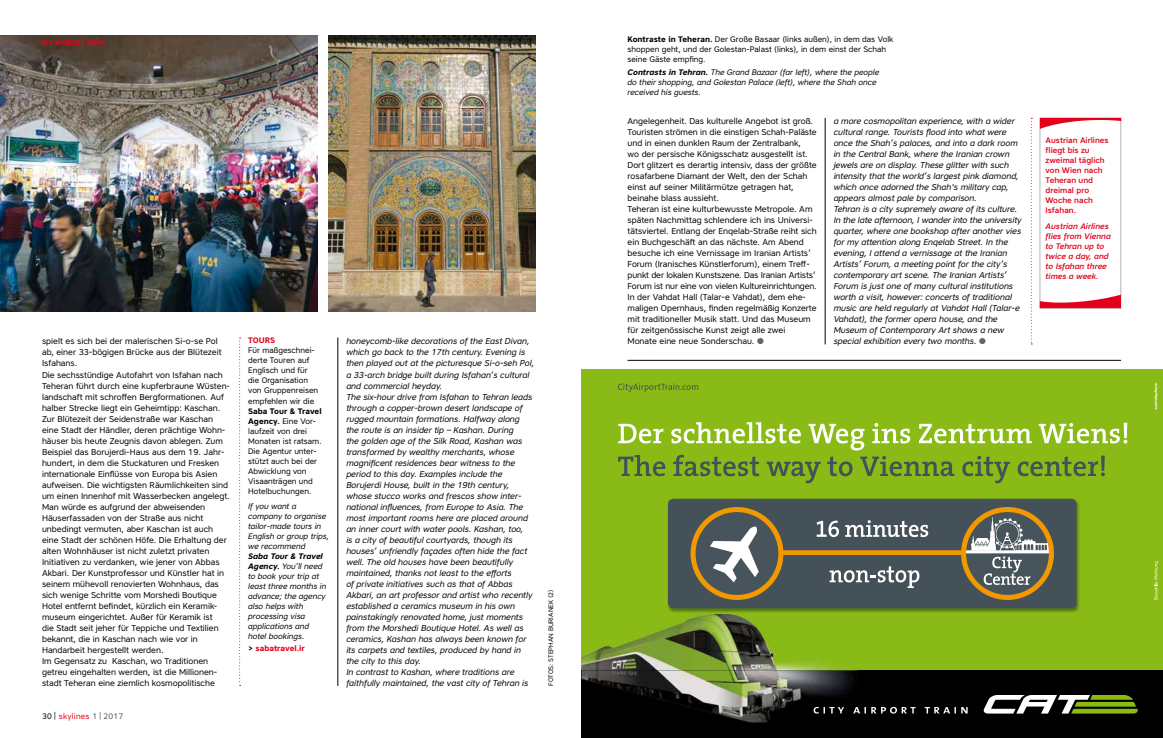
<style>
.page{position:relative;width:1163px;height:738px;background:#fff}
.page>*{position:absolute;margin:0;border:0;box-sizing:border-box;transform-origin:0 0}
.t1{font:8.5px/11px "Core Sans A45";color:#000}
.t2{font:italic 8.5px/11px "Core Sans A45";color:#000}
.t3{font:8px/10px "Core Sans A45";color:#000}
.t4{font:italic 8px/10px "Core Sans A45";color:#000}
.t5{font:500 8px/10px "Core Sans A55";color:#e2001a}
.t6{font:italic 500 8px/10px "Core Sans A55";color:#e2001a}
.t7{font:700 8px "Core Sans A65";color:#e2001a}
.t8{font:8px "Core Sans A45";letter-spacing:.025em;color:#e2001a}
.t9{font:700 8px "Core Sans A65";color:#000}
.t10{font:italic 700 8px "Core Sans A65";color:#000}
.t11{font:700 7px "Core Sans A65";color:#e2001a}
.t12{font:6.5px "Core Sans A45";color:#000}
.s1{font-size:8.5px}
.s2{color:#000}
.s3{color:#58585a}
.s4{font-family:"Core Sans A65";font-weight:700}
.s5{color:#646567}
</style>
<div class="page">
<img style="left:0;top:36px;width:318px;height:275px">
<svg style="left:239px;top:337px;width:2px;height:348px"></svg>
<hr style="left:337px;top:337px;width:1px;height:348px;background:#000">
<hr style="left:824px;top:118px;width:1px;height:226px;background:#000">
<svg style="left:1030px;top:118px;width:2px;height:226px"></svg>
<div style="left:581px;top:369px;width:581px;height:368px;background:#89ba16"></div>
<div style="left:581px;top:670px;width:581px;height:67px;background:#000"></div>
<svg style="left:1154px;top:561px;width:4px;height:38px"></svg>
<svg style="left:1154px;top:383px;width:3px;height:26px"></svg>
<img style="left:667px;top:499px;width:412px;height:113px">
<div style="left:668px;top:498px;width:408px;height:109px;background:#455158;border-radius:5px"></div>
<svg style="left:783px;top:550px;width:177px;height:4px"></svg>
<svg style="left:816px;top:520px;width:22px;height:16px"></svg>
<svg style="left:845px;top:520px;width:83px;height:16px"></svg>
<svg style="left:829px;top:566px;width:90px;height:21px"></svg>
<svg style="left:963px;top:509px;width:87px;height:87px"></svg>
<svg style="left:966px;top:516px;width:84px;height:80px"></svg>
<hr style="left:963px;top:550px;width:87px;height:3px;background:#fff">
<div style="left:960px;top:506px;width:93px;height:93px;border:5px solid #f39900;border-radius:50%"></div>
<svg style="left:693px;top:509px;width:87px;height:88px"></svg>
<div style="left:690px;top:506px;width:93px;height:93px;border:5px solid #f39900;border-radius:50%"></div>
<svg style="left:709px;top:525px;width:49px;height:57px"></svg>
<svg style="left:983px;top:695px;width:155px;height:18px"></svg>
<svg style="left:853px;top:707px;width:114px;height:6px"></svg>
<img style="left:581px;top:612px;width:276px;height:58px">
<img style="left:581px;top:670px;width:272px;height:52px">
<svg style="left:709px;top:612px;width:25px;height:1px"></svg>
<svg style="left:618px;top:383px;width:80px;height:9px"></svg>
<svg style="left:618px;top:423px;width:45px;height:20px"></svg>
<svg style="left:618px;top:455px;width:47px;height:21px"></svg>
<svg style="left:671px;top:422px;width:456px;height:61px"></svg>
<hr style="left:627px;top:360px;width:493px;height:1px;background:#000">
<div style="left:1039px;top:118px;width:81px;height:190px;border:1px solid #b1b3b4"></div>
<svg style="left:1039px;top:118px;width:81px;height:11px"></svg>
<svg style="left:1039px;top:294px;width:81px;height:14px"></svg>
<img style="left:329px;top:36px;width:206px;height:275px">
<p class="t11" style="left:42px;top:37px;width:63px">my world <span class="s1">|</span> Iran</p>
<p class="t1" style="left:42px;top:335px;width:189px">spielt es sich bei der malerischen Si-o-se Pol ab, einer 33-bögigen Brücke aus der Blütezeit Isfahans.<br>Die sechsstündige Autofahrt von Isfahan nach Teheran führt durch eine kupferbraune Wüsten&shy;landschaft mit schroffen Bergformationen. Auf halber Strecke liegt ein Geheimtipp: Kaschan.<br>Zur Blütezeit der Seidenstraße war Kaschan eine Stadt der Händler, deren prächtige Wohn&shy;häuser bis heute Zeugnis davon ablegen. Zum Beispiel das Borujerdi-Haus aus dem 19. Jahr&shy;hundert, in dem die Stuckaturen und Fresken internationale Einflüsse von Europa bis Asien aufweisen. Die wichtigsten Räumlichkeiten sind um einen I nnenhof mit Wasserbecken angelegt.<br>Man würde es aufgrund der abweisenden Häuserfassaden von der Straße aus nicht unbedingt vermuten, aber Kaschan ist auch eine Stadt der schönen Höfe. Die Erhaltung der alten Wohnhäuser ist nicht zuletzt privaten<br>I nitiativen zu verdanken, wie jener von Abbas Akbari. Der Kunstprofessor und Künstler hat in seinem mühevoll renovierten Wohnhaus, das sich wenige Schritte vom Morshedi Boutique Hotel entfernt befindet, kürzlich ein Keramik&shy;museum eingerichtet. Außer für Keramik ist<br>die Stadt seit jeher für Teppiche und Textilien bekannt, die in Kaschan nach wie vor in Handarbeit hergestellt werden.<br>I m Gegensatz zu Kaschan, wo Traditionen getreu eingehalten werden, ist die Millionen&shy;stadt Teheran eine ziemlich kosmopolitische</p>
<p class="t8" style="left:42px;top:710px;width:83px"><span class="s2">30 |</span> skylines <span class="s3">1 | 2017</span></p>
<p class="t7" style="left:248px;top:335px;width:29px">Tours</p>
<p class="t3" style="left:248px;top:345px;width:72px">Für maßgeschnei&shy;derte Touren auf<br>Englisch und für die Organisation von Gruppenreisen empfehlen wir die</p>
<p class="t9" style="left:248px;top:405px;width:75px">Saba Tour &amp; Travel</p>
<p class="t3" style="left:248px;top:415px;width:75px"><span class="s4">Agency.</span> Eine Vor&shy;laufzeit von drei<br>Monaten ist ratsam.<br>Die Agentur unter&shy;stützt auch bei der<br>Abwicklung von<br>Visaanträgen und<br>Hotelbuchungen.</p>
<p class="t4" style="left:248px;top:501px;width:83px">If you want a company to organise tailor-made tours in<br>English or group trips, we recommend</p>
<p class="t10" style="left:248px;top:551px;width:76px">Saba Tour &amp; Travel</p>
<p class="t4" style="left:248px;top:561px;width:80px"><span class="s4">Agency.</span> You’ll need to book your trip at least three months in advance; the agency also helps with processing visa applications and hotel bookings.</p>
<p class="t7" style="left:248px;top:642px;width:58px"><span class="s2">&gt;</span> sabatravel.ir</p>
<p class="t2" style="left:346px;top:335px;width:189px">honeycomb-like decorations of the East Divan, which go back to the 17th century. Evening is then played out at the picturesque Si-o-seh Pol, a 33-arch bridge built during Isfahan’s cultural and commercial heyday.<br>The six-hour drive from Isfahan to Tehran leads through a copper-brown desert landscape of rugged mountain formations. Halfway along the route is an insider tip – Kashan. During<br>the golden age of the Silk Road, Kashan was transformed by wealthy merchants, whose magnificent residences bear witness to the period to this day. Examples include the Borujerdi House, built in the 19th century, whose stucco works and frescos show inter&shy;national influences, from Europe to Asia. The most important rooms here are placed around an inner court with water pools. Kashan, too,<br>is a city of beautiful courtyards, though its houses’ unfriendly façades often hide the fact well. The old houses have been beautifully maintained, thanks not least to the efforts<br>of private initiatives such as that of Abbas Akbari, an art professor and artist who recently established a ceramics museum in his own painstakingly renovated home, just moments from the Morshedi Boutique Hotel. As well as ceramics, Kashan has always been known for its carpets and textiles, produced by hand in the city to this day.<br>In contrast to Kashan, where traditions are faithfully maintained, the vast city of Tehran is</p>
<p class="t12" style="left:546px;top:685px;width:98px;rotate:-90deg">FOTOS: Stephan burianek (2)</p>
<p class="t3" style="left:627px;top:34px;width:267px"><span class="s4">Kontraste in Teheran.</span> Der Große Basaar (links außen), in dem das Volk shoppen geht, und der Golestan-Palast (links), in dem einst der Schah seine Gäste empfing.</p>
<p class="t4" style="left:627px;top:66px;width:253px"><span class="s4">Contrasts in Tehran.</span> The Grand Bazaar (far left), where the people do their shopping, and Golestan Palace (left), where the Shah once received his guests.</p>
<p class="t1" style="left:627px;top:115px;width:191px">Angelegenheit. Das kulturelle Angebot ist groß.<br>Touristen strömen in die einstigen Schah-Paläste und in einen dunklen Raum der Zentralbank,<br>wo der persische Königsschatz ausgestellt ist.<br>Dort glitzert es derartig intensiv, dass der größte rosafarbene Diamant der Welt, den der Schah einst auf seiner Militärmütze getragen hat, beinahe blass aussieht.<br>Teheran ist eine kulturbewusste Metropole. Am späten Nachmittag schlendere ich ins U niversi&shy;tätsviertel. Entlang der Enqelab-Straße reiht sich ein Buchgeschäft an das nächste. Am Abend besuche ich eine Vernissage im I ranian Artists‘ Forum (I ranisches Künstlerforum), einem Treff&shy;punkt der lokalen Kunstszene. Das I ranian Artists‘ Forum ist nur eine von vielen Kultureinrichtungen.<br>I n der Vahdat Hall (Talar-e Vahdat), dem ehe&shy;maligen Opernhaus, finden regelmäßig Konzerte mit traditioneller Musik statt. U nd das Museum für zeitgenössische Kunst zeigt alle zwei Monate eine neue Sonderschau. <span class="s5">●</span></p>
<p class="t2" style="left:833px;top:115px;width:189px">a more cosmopolitan experience, with a wider cultural range. Tourists flood into what were once the Shah’s palaces, and into a dark room in the Central Bank, where the Iranian crown jewels are on display. These glitter with such intensity that the world’s largest pink diamond, which once adorned the Shah's military cap, appears almost pale by comparison.<br>Tehran is a city supremely aware of its culture.<br>In the late afternoon, I wander into the university quarter, where one bookshop after another vies for my attention along Enqelab Street. In the evening, I attend a vernissage at the Iranian Artists’ Forum, a meeting point for the city‘s contemporary art scene. The Iranian Artists’ Forum is just one of many cultural institutions worth a visit, however: concerts of traditional music are held regularly at Vahdat Hall (Talar-e Vahdat), the former opera house, and the Museum of Contemporary Art shows a new special exhibition every two months. <span class="s5">●</span></p>
<p class="t5" style="left:1045px;top:135px;width:64px">Austrian Airlines fliegt bis zu zweimal täglich von Wien nach<br>Teheran und dreimal pro<br>Woche nach<br>Isfahan.</p>
<p class="t6" style="left:1045px;top:221px;width:67px">Austrian Airlines flies from Vienna to Tehran up to twice a day, and to Isfahan three times a week.</p>
</div>
